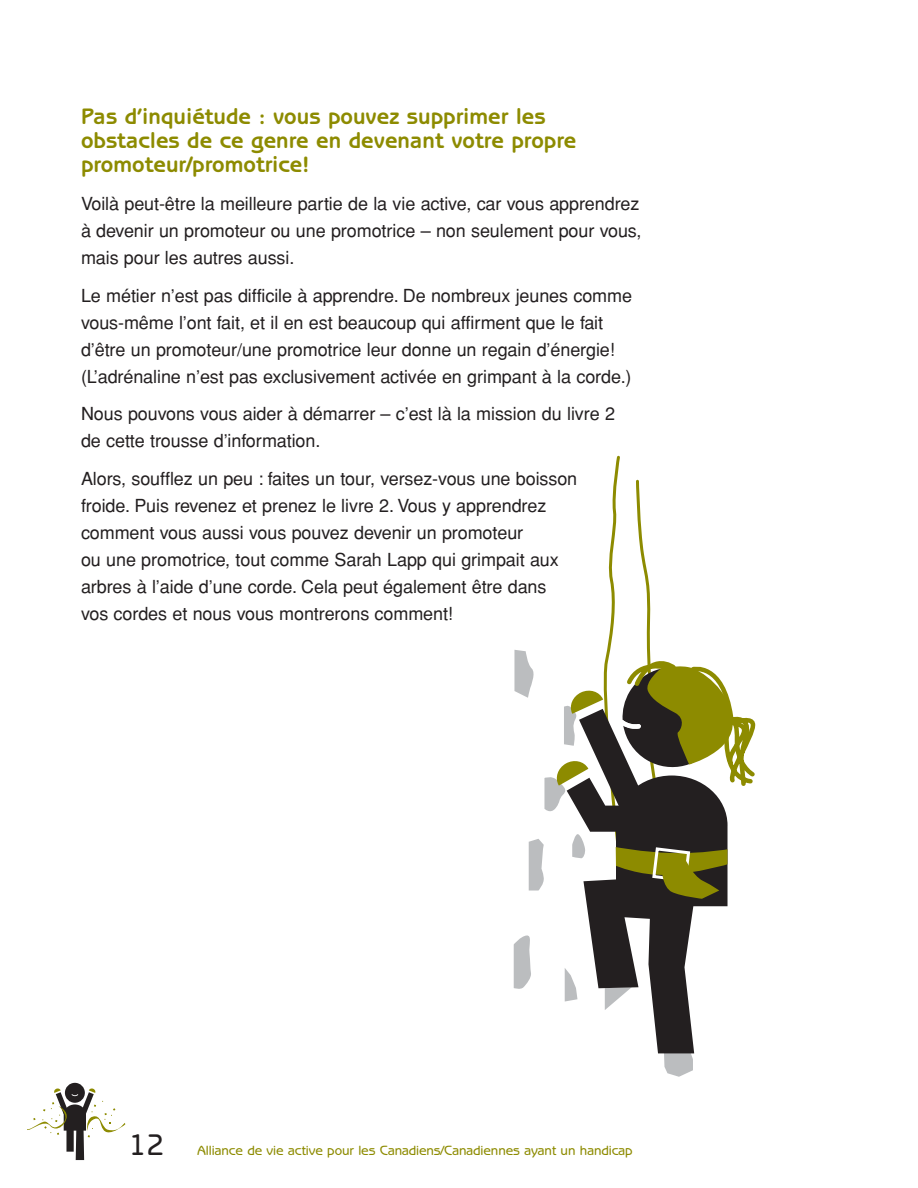
<style>
.page{position:relative;width:918px;height:1188px;background:#fff}
.page>*{position:absolute;margin:0;border:0;box-sizing:border-box;transform-origin:0 0}
.t1{font:500 30px "Benguiat Gothic";color:#231f20}
.t2{font:700 22.5px/24px "Benguiat Gothic";color:#8d8b00}
.t3{font:18px/27px "Helvetica";letter-spacing:-.005em;color:#231f20}
.t4{font:500 13.5px "Benguiat Gothic";letter-spacing:-.005em;color:#8d8b00}
</style>
<div class="page">
<div style="left:65px;top:1083px;width:20px;height:20px;background:#231f20;border-radius:50%"></div>
<svg style="left:27px;top:1088px;width:98px;height:72px"></svg>
<svg style="left:514px;top:455px;width:242px;height:622px"></svg>
<p class="t2" style="left:81px;top:106px;width:497px">Pas d’inquiétude : vous pouvez supprimer les obstacles de ce genre en devenant votre propre promoteur/promotrice!</p>
<p class="t3" style="left:81px;top:192px;width:562px;text-align:justify">Voilà peut-être la meilleure partie de la vie active, car vous apprendrez à devenir un promoteur ou une promotrice – non seulement pour vous, mais pour les autres aussi.</p>
<p class="t3" style="left:81px;top:283px;width:553px">Le métier n’est pas difficile à apprendre. De nombreux jeunes comme vous-même l’ont fait, et il en est beaucoup qui affirment que le fait d’être un promoteur/une promotrice leur donne un regain d’énergie! (L’adrénaline n’est pas exclusivement activée en grimpant à la corde.)</p>
<p class="t3" style="left:81px;top:402px;width:536px">Nous pouvons vous aider à démarrer – c’est là la mission du livre 2 de cette trousse d’information.</p>
<p class="t3" style="left:81px;top:467px;width:498px">Alors, soufflez un peu : faites un tour, versez-vous une boisson froide. Puis revenez et prenez le livre 2. Vous y apprendrez comment vous aussi vous pouvez devenir un promoteur<br>ou une promotrice, tout comme Sarah Lapp qui grimpait aux arbres à l’aide d’une corde. Cela peut également être dans vos cordes et nous vous montrerons comment!</p>
<h1 class="t1" style="left:128px;top:1133px;width:38px">12</h1>
<p class="t4" style="left:197px;top:1145px;width:437px">Alliance de vie active pour les Canadiens/Canadiennes ayant un handicap</p>
</div>
